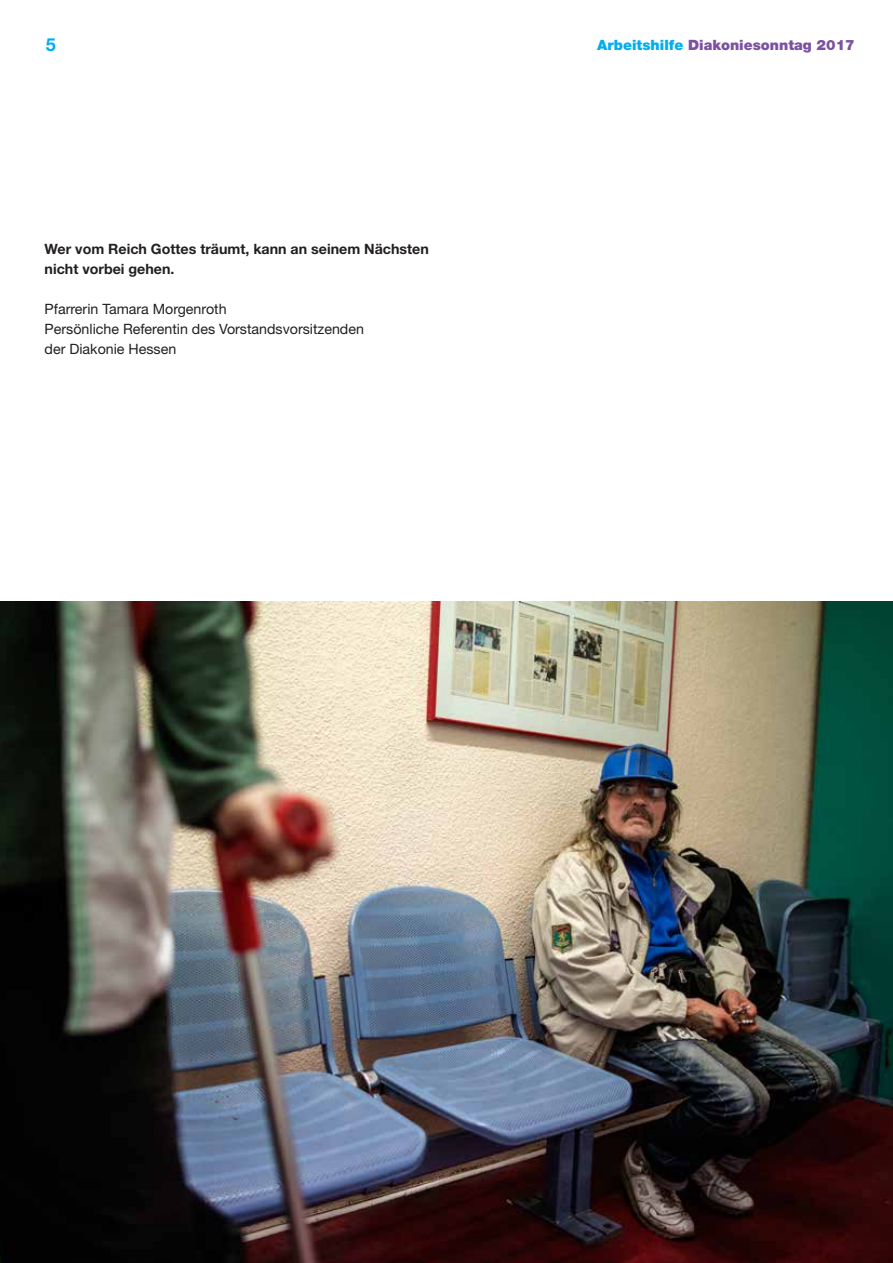
<style>
.page{position:relative;width:893px;height:1263px;background:#fff}
.page>*{position:absolute;margin:0;border:0;box-sizing:border-box;transform-origin:0 0}
.t1{font:700 18px "Helvetica Neue LT Std";color:#00aeef}
.t2{font:14.25px/20.1px "Helvetica Neue LT Std";color:#231f20}
.t3{font:700 14.25px/20.1px "Helvetica Neue LT Std";color:#231f20}
.t4{font:900 14.25px "Helvetica Neue LT Std";color:#7c51a1}
.s1{color:#00aeef}
</style>
<div class="page">
<img style="left:0;top:602px;width:893px;height:661px">
<p class="t1" style="left:46px;top:33px;width:12px">5</p>
<p class="t4" style="left:597px;top:36px;width:259px"><span class="s1">Arbeitshilfe</span> Diakoniesonntag 2017</p>
<p class="t3" style="left:45px;top:238px;width:386px">Wer vom Reich Gottes träumt, kann an seinem Nächsten nicht vorbei gehen.</p>
<p class="t2" style="left:45px;top:299px;width:321px">Pfarrerin Tamara Morgenroth<br>Persönliche Referentin des Vorstandsvorsitzenden der Diakonie Hessen</p>
</div>
